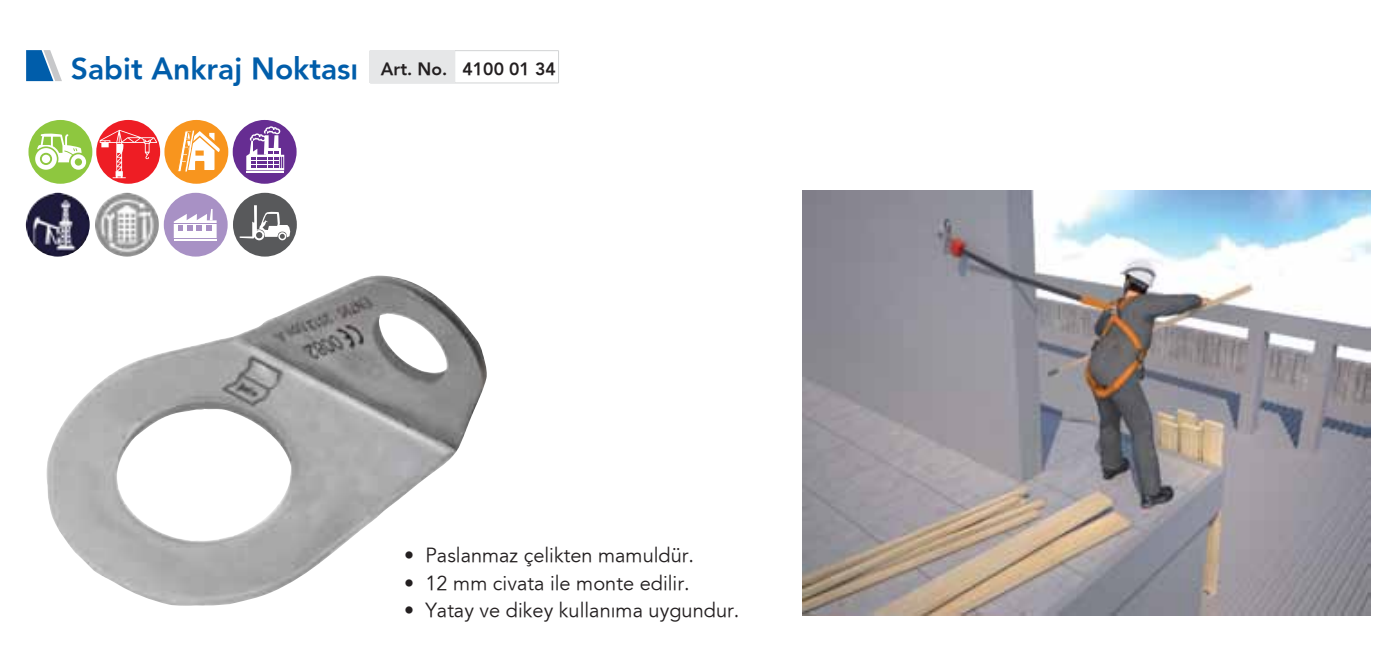
<style>
.page{position:relative;width:1399px;height:665px;background:#fff}
.page>*{position:absolute;margin:0;border:0;box-sizing:border-box;transform-origin:0 0}
.t1{font:800 30px "Avenir";color:#005daa}
.t2{font:20px "Avenir";color:#231f20}
.t3{font:800 17.5px "Avenir";color:#231f20}
</style>
<div class="page">
<img style="left:47px;top:275px;width:440px;height:331px">
<img style="left:802px;top:190px;width:567px;height:426px">
<div style="left:233px;top:120px;width:63px;height:64px;background:#662d92;border-radius:50%"></div>
<div style="left:164px;top:193px;width:64px;height:63px;background:#a891c5;border-radius:50%"></div>
<div style="left:164px;top:120px;width:64px;height:64px;background:#f8951e;border-radius:50%"></div>
<div style="left:233px;top:193px;width:64px;height:63px;background:#58595b;border-radius:50%"></div>
<svg style="left:240px;top:205px;width:50px;height:35px"></svg>
<div style="left:96px;top:120px;width:64px;height:64px;background:#ee1d24;border-radius:50%"></div>
<svg style="left:100px;top:130px;width:57px;height:48px"></svg>
<hr style="left:174px;top:239px;width:42px;height:1px;background:#fff">
<svg style="left:174px;top:209px;width:43px;height:29px"></svg>
<hr style="left:246px;top:171px;width:38px;height:1px;background:#fff">
<svg style="left:178px;top:130px;width:42px;height:44px"></svg>
<svg style="left:26px;top:214px;width:2px;height:10px"></svg>
<div style="left:28px;top:120px;width:64px;height:64px;background:#8ec73f;border-radius:50%"></div>
<svg style="left:35px;top:133px;width:51px;height:37px"></svg>
<svg style="left:246px;top:126px;width:38px;height:44px"></svg>
<svg style="left:26px;top:50px;width:36px;height:31px"></svg>
<hr style="left:370px;top:83px;width:188px;height:1px;background:#d1d3d4">
<hr style="left:370px;top:50px;width:188px;height:1px;background:#d1d3d4">
<hr style="left:454px;top:51px;width:1px;height:32px;background:#d1d3d4">
<hr style="left:558px;top:51px;width:1px;height:32px;background:#d1d3d4">
<div style="left:370px;top:51px;width:84px;height:32px;background:#e6e7e8"></div>
<p class="t1" style="left:71px;top:51px;width:289px">Sabit Ankraj Noktası</p>
<p class="t3" style="left:381px;top:58px;width:176px">Art. No. 4100 01 34</p>
<p class="t2" style="left:404px;top:544px;width:291px">• Paslanmaz çelikten mamuldür.</p>
<p class="t2" style="left:404px;top:571px;width:287px">• 12 mm civata ile monte edilir.</p>
<p class="t2" style="left:404px;top:599px;width:337px">• Yatay ve dikey kullanıma uygundur.</p>
</div>
